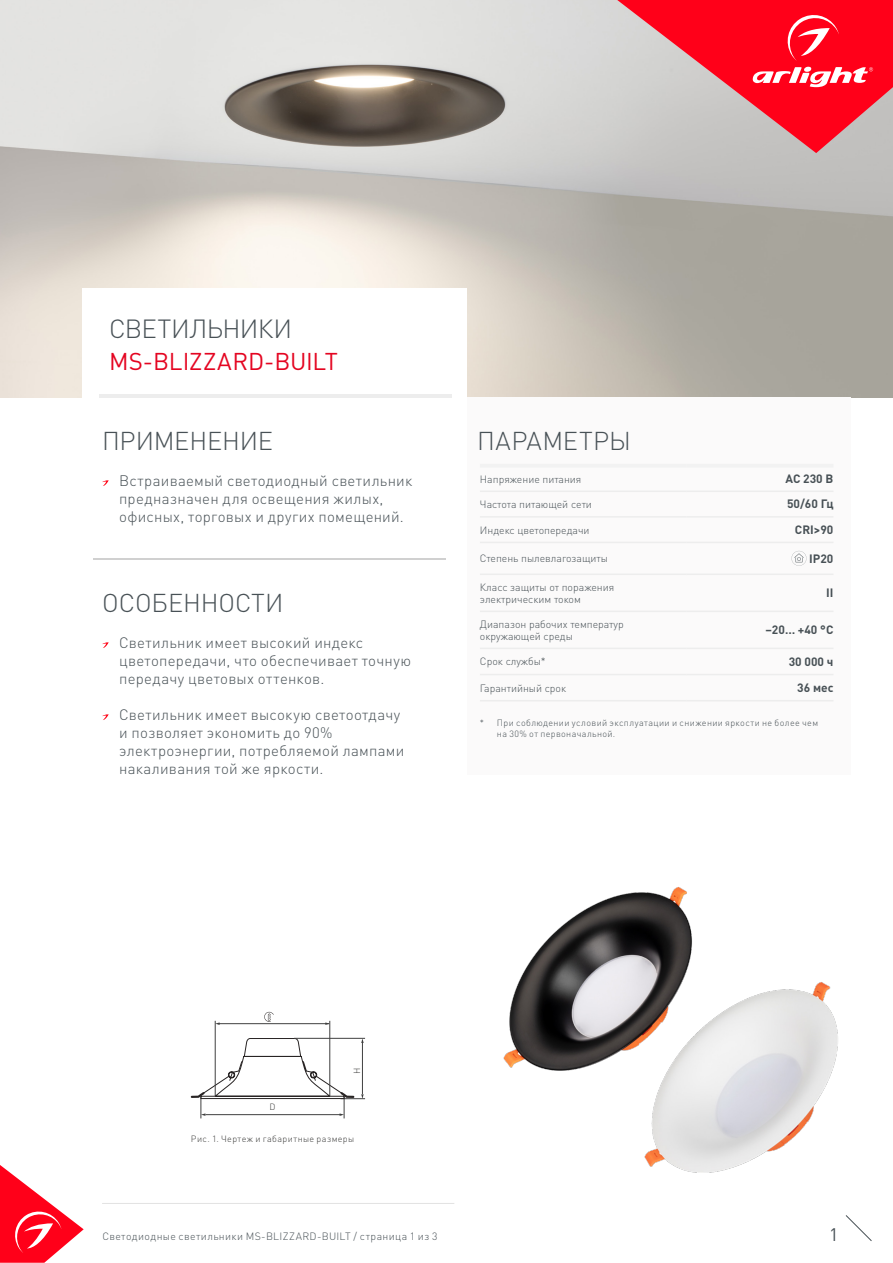
<style>
.page{position:relative;width:893px;height:1263px;background:#fff}
.page>*{position:absolute;margin:0;border:0;box-sizing:border-box;transform-origin:0 0}
.t1{font:300 25.95px "DIN Pro";letter-spacing:-.025em;color:#485156}
.t2{font:300 25.5px "DIN Pro";letter-spacing:-.005em;color:#485156}
.t3{font:300 25.5px "DIN Pro";letter-spacing:.015em;color:#485156}
.t4{font:24px "DIN Pro";letter-spacing:-.005em;color:#e40521}
.t5{font:18px "DIN Pro";color:#485156}
.t6{font:300 15px/18px "DIN Pro";letter-spacing:.02em;color:#485156}
.t7{font:700 12px "DIN Pro";color:#485156}
.t8{font:300 10.5px/12px "DIN Pro";color:#485156}
.t9{font:300 10.5px "DIN Pro";letter-spacing:.035em;color:#485156}
.t10{font:300 9px/10.5px "DIN Pro";letter-spacing:.04em;color:#485156}
.t11{font:300 9px "DIN Pro";letter-spacing:.04em;color:#3c3c3b}
</style>
<div class="page">
<svg style="left:845px;top:1215px;width:27px;height:26px"></svg>
<hr style="left:102px;top:1203px;width:352px;height:1px;background:#e3e3e3">
<img style="left:0;top:0;width:893px;height:397px">
<div style="left:467px;top:397px;width:383px;height:378px;background:#fbfafa"></div>
<hr style="left:480px;top:464px;width:206px;height:4px;background:#f2f2f2">
<hr style="left:686px;top:464px;width:147px;height:4px;background:#f2f2f2">
<hr style="left:480px;top:490px;width:206px;height:2px;background:#ededed">
<hr style="left:686px;top:490px;width:147px;height:2px;background:#ededed">
<hr style="left:480px;top:516px;width:206px;height:2px;background:#ededed">
<hr style="left:686px;top:516px;width:147px;height:2px;background:#ededed">
<hr style="left:480px;top:573px;width:206px;height:2px;background:#ededed">
<hr style="left:686px;top:573px;width:147px;height:2px;background:#ededed">
<hr style="left:480px;top:542px;width:206px;height:1px;background:#ededed">
<hr style="left:686px;top:542px;width:147px;height:1px;background:#ededed">
<hr style="left:480px;top:611px;width:206px;height:1px;background:#ededed">
<hr style="left:686px;top:611px;width:147px;height:1px;background:#ededed">
<hr style="left:480px;top:648px;width:206px;height:1px;background:#ededed">
<hr style="left:686px;top:648px;width:147px;height:1px;background:#ededed">
<hr style="left:480px;top:674px;width:206px;height:1px;background:#ededed">
<hr style="left:686px;top:674px;width:147px;height:1px;background:#ededed">
<hr style="left:480px;top:700px;width:206px;height:1px;background:#ededed">
<hr style="left:686px;top:700px;width:147px;height:1px;background:#ededed">
<svg style="left:791px;top:551px;width:15px;height:15px"></svg>
<div style="left:82px;top:288px;width:384px;height:117px;background:#fff"></div>
<svg style="left:102px;top:480px;width:7px;height:6px"></svg>
<svg style="left:102px;top:642px;width:7px;height:6px"></svg>
<svg style="left:102px;top:714px;width:7px;height:6px"></svg>
<hr style="left:99px;top:394px;width:352px;height:3px;background:#ededed">
<hr style="left:94px;top:559px;width:352px;height:1px;background:#d0d0d0">
<svg style="left:191px;top:1038px;width:174px;height:80px"></svg>
<hr style="left:218px;top:1023px;width:111px;height:1px;background:#404040">
<hr style="left:330px;top:1021px;width:1px;height:75px;background:#404040">
<hr style="left:215px;top:1021px;width:1px;height:75px;background:#404040">
<svg style="left:215px;top:1022px;width:5px;height:3px"></svg>
<hr style="left:294px;top:1038px;width:71px;height:1px;background:#404040">
<svg style="left:264px;top:1012px;width:10px;height:10px"></svg>
<img style="left:503px;top:887px;width:189px;height:184px">
<img style="left:637px;top:973px;width:201px;height:200px">
<svg style="left:617px;top:0;width:276px;height:153px;background:#e85d6a"></svg>
<svg style="left:0;top:1165px;width:84px;height:98px"></svg>
<h1 class="t1" style="left:109px;top:311px;width:185px">СВЕТИЛЬНИКИ</h1>
<h3 class="t4" style="left:109px;top:345px;width:231px">MS-BLIZZARD-BUILT</h3>
<h2 class="t2" style="left:102px;top:423px;width:172px">ПРИМЕНЕНИЕ</h2>
<p class="t6" style="left:119px;top:471px;width:295px">Встраиваемый светодиодный светильник предназначен для освещения жилых, офисных, торговых и других помещений.</p>
<h2 class="t2" style="left:102px;top:585px;width:183px">ОСОБЕННОСТИ</h2>
<p class="t6" style="left:119px;top:633px;width:294px">Светильник имеет высокий индекс цветопередачи, что обеспечивает точную передачу цветовых оттенков.</p>
<p class="t6" style="left:119px;top:705px;width:287px">Светильник имеет высокую светоотдачу и позволяет экономить до 90% электроэнергии, потребляемой лампами накаливания той же яркости.</p>
<h2 class="t3" style="left:477px;top:423px;width:155px">ПАРАМЕТРЫ</h2>
<p class="t8" style="left:480px;top:472px;width:103px">Напряжение питания</p>
<p class="t7" style="left:785px;top:470px;width:49px">AC 230 В</p>
<p class="t8" style="left:480px;top:498px;width:114px">Частота питающей сети</p>
<p class="t7" style="left:787px;top:496px;width:48px">50/60 Гц</p>
<p class="t8" style="left:480px;top:523px;width:111px">Индекс цветопередачи</p>
<p class="t7" style="left:795px;top:521px;width:40px">CRI&gt;90</p>
<p class="t8" style="left:480px;top:552px;width:130px">Степень пылевлагозащиты</p>
<p class="t7" style="left:809px;top:550px;width:26px">IP20</p>
<p class="t8" style="left:480px;top:581px;width:136px">Класс защиты от поражения электрическим током</p>
<p class="t7" style="left:826px;top:585px;width:9px">II</p>
<p class="t8" style="left:480px;top:618px;width:145px">Диапазон рабочих температур окружающей среды</p>
<p class="t7" style="left:765px;top:622px;width:69px">–20… +40 °C</p>
<p class="t8" style="left:480px;top:655px;width:67px">Срок службы*</p>
<p class="t7" style="left:789px;top:653px;width:46px">30 000 ч</p>
<p class="t8" style="left:480px;top:681px;width:88px">Гарантийный срок</p>
<p class="t7" style="left:797px;top:680px;width:38px">36 мес</p>
<p class="t10" style="left:497px;top:717px;width:323px;text-indent:-17px">* При соблюдении условий эксплуатации и снижении яркости не более чем на 30% от первоначальной.</p>
<p class="t11" style="left:269px;top:1101px;width:8px">D</p>
<p class="t11" style="left:351px;top:1073px;width:8px;rotate:-90deg">H</p>
<p class="t11" style="left:191px;top:1132px;width:165px">Рис. 1. Чертеж и габаритные размеры</p>
<p class="t9" style="left:102px;top:1229px;width:337px">Светодиодные светильники MS-BLIZZARD-BUILT / страница 1 из 3</p>
<p class="t5" style="left:829px;top:1222px;width:11px">1</p>
</div>
